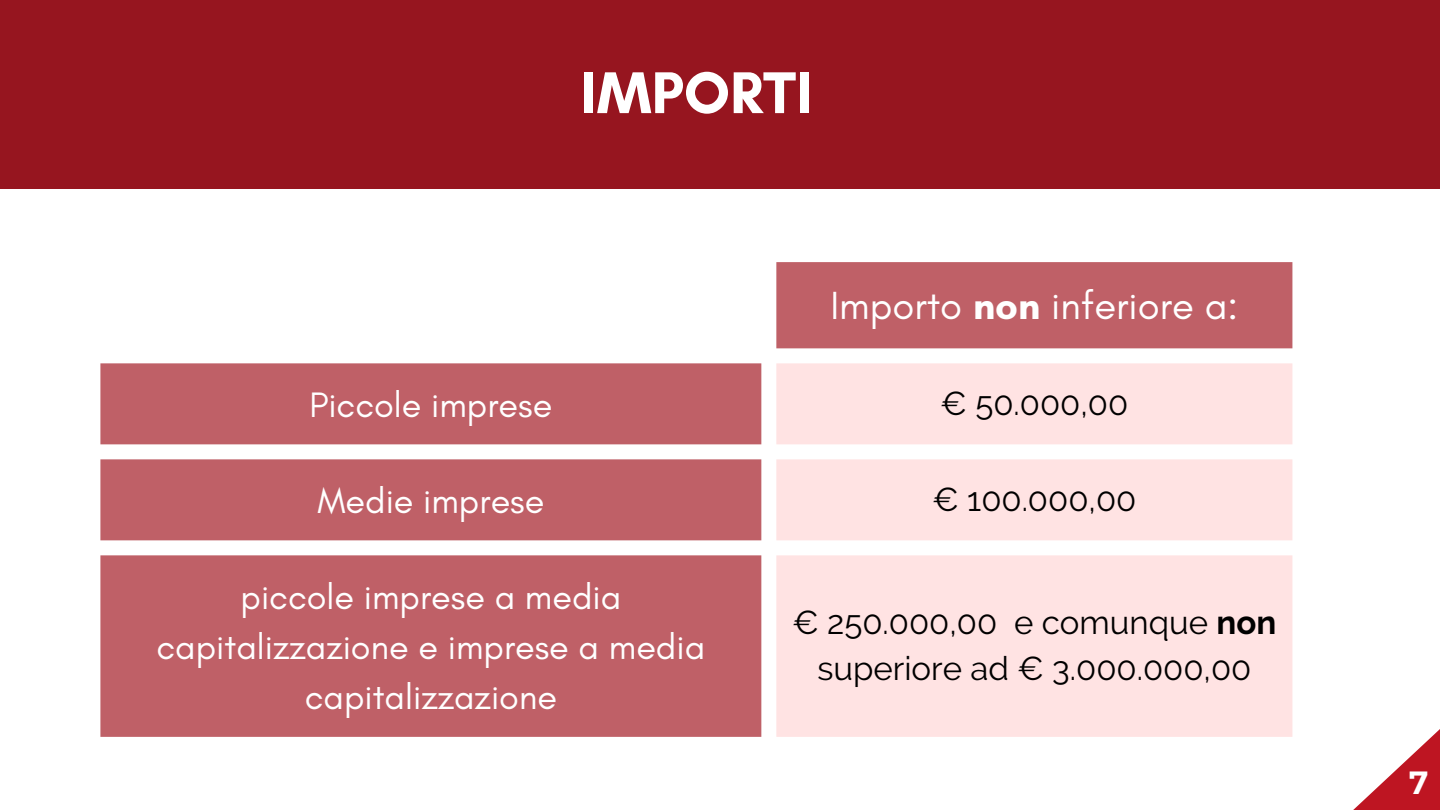
<style>
.page{position:relative;width:1440px;height:810px;background:#96151f}
.page>*{position:absolute;margin:0;border:0;box-sizing:border-box;transform-origin:0 0}
.t1{font:700 60px "Glacial Indifference";color:#fff}
.t2{font:40px "Glacial Indifference";color:#fff}
.t3{font:36px/50.2px "Glacial Indifference";color:#fff;text-align:center}
.t4{font:33px/45.8px "Raleway";color:#000;text-align:center}
.t5{font:700 32px "Kief Montaser Semi";color:#fff}
.s1{font-weight:700}
</style>
<div class="page">
<div style="left:0;top:189px;width:1440px;height:621px;background:#fff"></div>
<svg style="left:100px;top:262px;width:1192px;height:475px;fill:#bf6067"></svg>
<svg style="left:776px;top:363px;width:516px;height:374px;background:#ffe5e5"></svg>
<svg style="left:1353px;top:729px;width:87px;height:81px"></svg>
<h1 class="t1" style="left:581px;top:56px;width:233px">IMPORTI</h1>
<p class="t2" style="left:831px;top:281px;width:409px">Importo <span class="s1">non</span> inferiore a:</p>
<p class="t3" style="left:309px;top:379px;width:245px">Piccole imprese</p>
<p class="t4" style="left:941px;top:381px;width:189px">€ 50.000,00</p>
<p class="t3" style="left:317px;top:475px;width:229px">Medie imprese</p>
<p class="t4" style="left:932px;top:477px;width:206px">€ 100.000,00</p>
<p class="t3" style="left:157px;top:571px;width:550px">piccole imprese a media capitalizzazione e imprese a media capitalizzazione</p>
<p class="t4" style="left:792px;top:600px;width:485px">€ 250.000,00 e comunque <span class="s1">non </span>superiore ad € 3.000.000,00</p>
<p class="t5" style="left:1409px;top:763px;width:20px">7</p>
</div>
